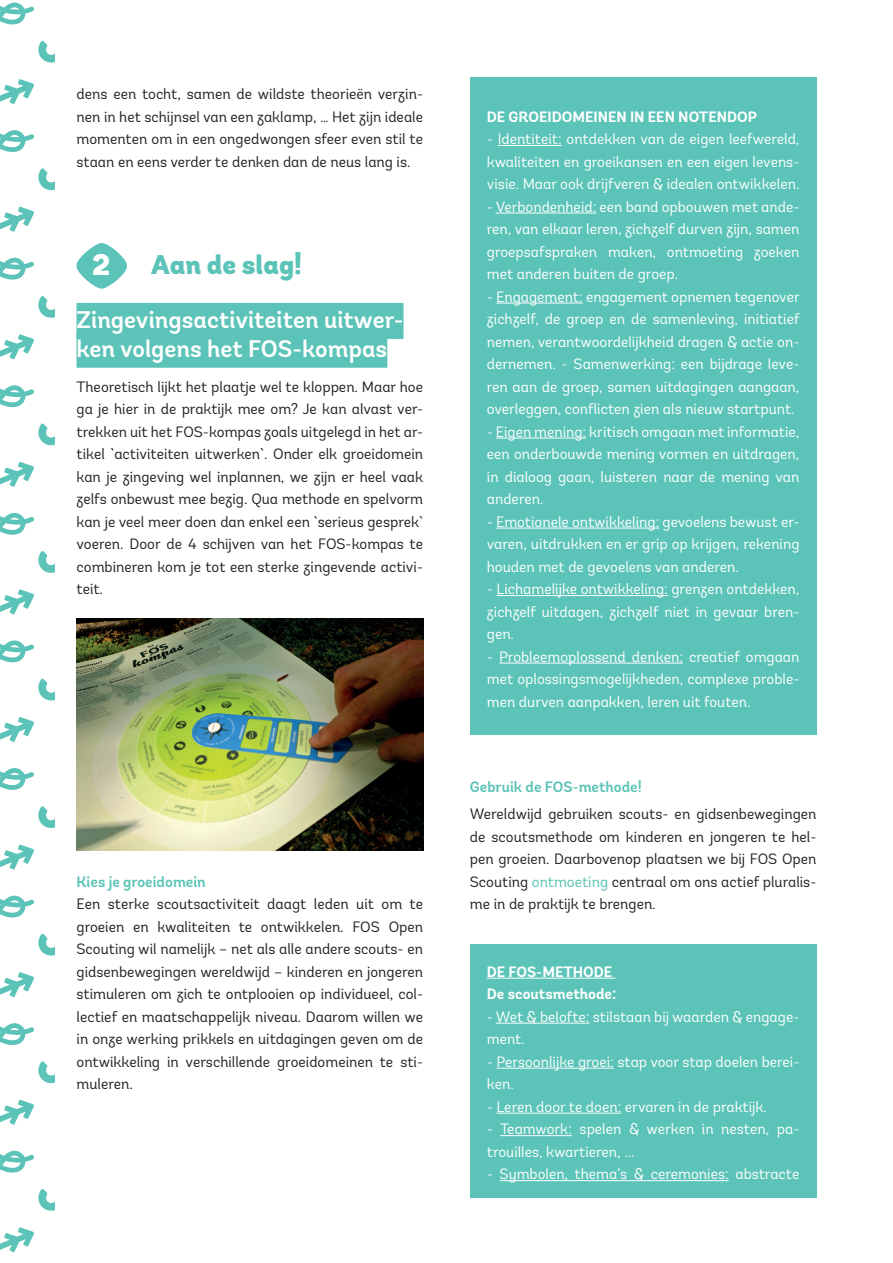
<style>
.page{position:relative;width:893px;height:1263px;background:#fff}
.page>*{position:absolute;margin:0;border:0;box-sizing:border-box;transform-origin:0 0}
.t1{font:900 30px "Andes";color:#fff}
.t2{font:900 27px "Andes";color:#5bc3b7}
.t3{font:600 24px/28.8px "Andes";color:#fff}
.t4{font:15px/22.5px "Andes";color:#fff;text-align:justify}
.t5{font:15px/22.5px "Andes";color:#231f20;text-align:justify}
.t6{font:700 15px/22.5px "Andes";color:#fff}
.t7{font:600 15px "Andes";color:#5bc3b7}
.s1{color:#56c1b3}
</style>
<div class="page">
<svg style="left:0;top:1227px;width:34px;height:26px"></svg>
<svg style="left:0;top:1150px;width:34px;height:22px"></svg>
<svg style="left:38px;top:1189px;width:16px;height:22px"></svg>
<svg style="left:0;top:1099px;width:34px;height:26px"></svg>
<svg style="left:0;top:1023px;width:34px;height:22px"></svg>
<svg style="left:38px;top:1061px;width:16px;height:22px"></svg>
<svg style="left:0;top:972px;width:34px;height:26px"></svg>
<svg style="left:0;top:895px;width:34px;height:22px"></svg>
<svg style="left:38px;top:934px;width:16px;height:22px"></svg>
<svg style="left:0;top:844px;width:34px;height:26px"></svg>
<svg style="left:0;top:768px;width:34px;height:22px"></svg>
<svg style="left:38px;top:806px;width:16px;height:22px"></svg>
<svg style="left:0;top:717px;width:34px;height:25px"></svg>
<svg style="left:0;top:640px;width:34px;height:22px"></svg>
<svg style="left:38px;top:678px;width:16px;height:22px"></svg>
<svg style="left:0;top:589px;width:34px;height:26px"></svg>
<svg style="left:0;top:512px;width:34px;height:23px"></svg>
<svg style="left:38px;top:551px;width:16px;height:22px"></svg>
<svg style="left:0;top:462px;width:34px;height:25px"></svg>
<svg style="left:0;top:385px;width:34px;height:22px"></svg>
<svg style="left:38px;top:423px;width:16px;height:22px"></svg>
<svg style="left:0;top:334px;width:34px;height:26px"></svg>
<svg style="left:0;top:257px;width:34px;height:23px"></svg>
<svg style="left:38px;top:296px;width:16px;height:22px"></svg>
<svg style="left:0;top:207px;width:34px;height:25px"></svg>
<svg style="left:0;top:130px;width:34px;height:22px"></svg>
<svg style="left:38px;top:168px;width:16px;height:22px"></svg>
<svg style="left:0;top:79px;width:34px;height:25px"></svg>
<svg style="left:0;top:2px;width:34px;height:22px"></svg>
<svg style="left:38px;top:41px;width:16px;height:22px"></svg>
<div style="left:470px;top:944px;width:346px;height:253px;background:#5bc3b7"></div>
<div style="left:470px;top:77px;width:346px;height:657px;background:#5bc3b7"></div>
<svg style="left:76px;top:243px;width:51px;height:46px"></svg>
<div style="left:77px;top:303px;width:326px;height:36px;background:#5bc3b7"></div>
<div style="left:77px;top:332px;width:310px;height:36px;background:#5bc3b7"></div>
<img style="left:77px;top:619px;width:346px;height:231px">
<hr style="left:498px;top:145px;width:64px;height:1px;background:#fff">
<hr style="left:496px;top:213px;width:100px;height:1px;background:#fff">
<hr style="left:496px;top:303px;width:87px;height:1px;background:#fff">
<hr style="left:496px;top:438px;width:90px;height:1px;background:#fff">
<hr style="left:496px;top:528px;width:163px;height:1px;background:#fff">
<hr style="left:496px;top:595px;width:172px;height:1px;background:#fff">
<hr style="left:499px;top:663px;width:184px;height:1px;background:#fff">
<hr style="left:487px;top:978px;width:129px;height:1px;background:#fff">
<hr style="left:496px;top:1023px;width:94px;height:1px;background:#fff">
<hr style="left:496px;top:1068px;width:118px;height:1px;background:#fff">
<hr style="left:497px;top:1113px;width:124px;height:1px;background:#fff">
<hr style="left:500px;top:1135px;width:72px;height:1px;background:#fff">
<hr style="left:500px;top:1180px;width:229px;height:1px;background:#fff">
<p class="t5" style="left:77px;top:83px;width:348px">dens een tocht, samen de wildste theorieën verzin&shy;nen in het schijnsel van een zaklamp, … Het zijn ideale momenten om in een ongedwongen sfeer even stil te staan en eens verder te denken dan de neus lang is.</p>
<h1 class="t1" style="left:92px;top:245px;width:20px">2</h1>
<h2 class="t2" style="left:151px;top:247px;width:152px">Aan de slag!</h2>
<h3 class="t3" style="left:77px;top:306px;width:328px">Zingevingsactiviteiten uitwer&shy;ken volgens het FOS-kompas</h3>
<p class="t5" style="left:77px;top:375px;width:348px">Theoretisch lijkt het plaatje wel te kloppen. Maar hoe ga je hier in de praktijk mee om? Je kan alvast ver&shy;trekken uit het FOS-kompas zoals uitgelegd in het ar&shy;tikel `activiteiten uitwerken`. Onder elk groeidomein kan je zingeving wel inplannen, we zijn er heel vaak zelfs onbewust mee bezig. Qua methode en spelvorm kan je veel meer doen dan enkel een `serieus gesprek` voeren. Door de 4 schijven van het FOS-kompas te combineren kom je tot een sterke zingevende activi&shy;teit.</p>
<p class="t7" style="left:77px;top:872px;width:131px">Kies je groeidomein</p>
<p class="t5" style="left:77px;top:893px;width:348px">Een sterke scoutsactiviteit daagt leden uit om te groeien en kwaliteiten te ontwikkelen. FOS Open Scouting wil namelijk – net als alle andere scouts- en gidsenbewegingen wereldwijd – kinderen en jongeren stimuleren om zich te ontplooien op individueel, col&shy;lectief en maatschappelijk niveau. Daarom willen we in onze werking prikkels en uitdagingen geven om de ontwikkeling in verschillende groeidomeinen te sti&shy;muleren.</p>
<p class="t6" style="left:487px;top:106px;width:272px">DE GROEIDOMEINEN IN EEN NOTENDOP</p>
<p class="t4" style="left:487px;top:128px;width:314px">- Identiteit: ontdekken van de eigen leefwereld, kwaliteiten en groeikansen en een eigen levens&shy;visie. Maar ook drijfveren &amp; idealen ontwikkelen.</p>
<p class="t4" style="left:487px;top:195px;width:314px">- Verbondenheid: een band opbouwen met ande&shy;ren, van elkaar leren, zichzelf durven zijn, samen groepsafspraken maken, ontmoeting zoeken met anderen buiten de groep.</p>
<p class="t4" style="left:487px;top:285px;width:314px">- Engagement: engagement opnemen tegenover zichzelf, de groep en de samenleving, initiatief nemen, verantwoordelijkheid dragen &amp; actie on&shy;dernemen. - Samenwerking: een bijdrage leve&shy;ren aan de groep, samen uitdagingen aangaan, overleggen, conflicten zien als nieuw startpunt.</p>
<p class="t4" style="left:487px;top:420px;width:314px">- Eigen mening: kritisch omgaan met informatie, een onderbouwde mening vormen en uitdragen, in dialoog gaan, luisteren naar de mening van anderen.</p>
<p class="t4" style="left:487px;top:510px;width:314px">- Emotionele ontwikkeling: gevoelens bewust er&shy;varen, uitdrukken en er grip op krijgen, rekening houden met de gevoelens van anderen.</p>
<p class="t4" style="left:487px;top:578px;width:314px">- Lichamelijke ontwikkeling: grenzen ontdekken, zichzelf uitdagen, zichzelf niet in gevaar bren&shy;gen.</p>
<p class="t4" style="left:487px;top:645px;width:314px">- Probleemoplossend denken: creatief omgaan met oplossingsmogelijkheden, complexe proble&shy;men durven aanpakken, leren uit fouten.</p>
<p class="t7" style="left:470px;top:778px;width:173px">Gebruik de FOS-methode!</p>
<p class="t5" style="left:470px;top:803px;width:348px">Wereldwijd gebruiken scouts- en gidsenbewegingen de scoutsmethode om kinderen en jongeren te hel&shy;pen groeien. Daarbovenop plaatsen we bij FOS Open Scouting <span class="s1">ontmoeting</span> centraal om ons actief pluralis&shy;me in de praktijk te brengen.</p>
<p class="t6" style="left:487px;top:961px;width:131px">DE FOS-METHODE<br>De scoutsmethode:</p>
<p class="t4" style="left:487px;top:1005px;width:314px">- Wet &amp; belofte: stilstaan bij waarden &amp; engage&shy;ment.</p>
<p class="t4" style="left:487px;top:1050px;width:314px">- Persoonlijke groei: stap voor stap doelen berei&shy;ken.</p>
<p class="t4" style="left:487px;top:1095px;width:282px">- Leren door te doen: ervaren in de praktijk.</p>
<p class="t4" style="left:487px;top:1118px;width:314px">- Teamwork: spelen &amp; werken in nesten, pa&shy;trouilles, kwartieren, ...</p>
<p class="t4" style="left:487px;top:1163px;width:314px">- Symbolen, thema’s &amp; ceremonies: abstracte</p>
</div>
